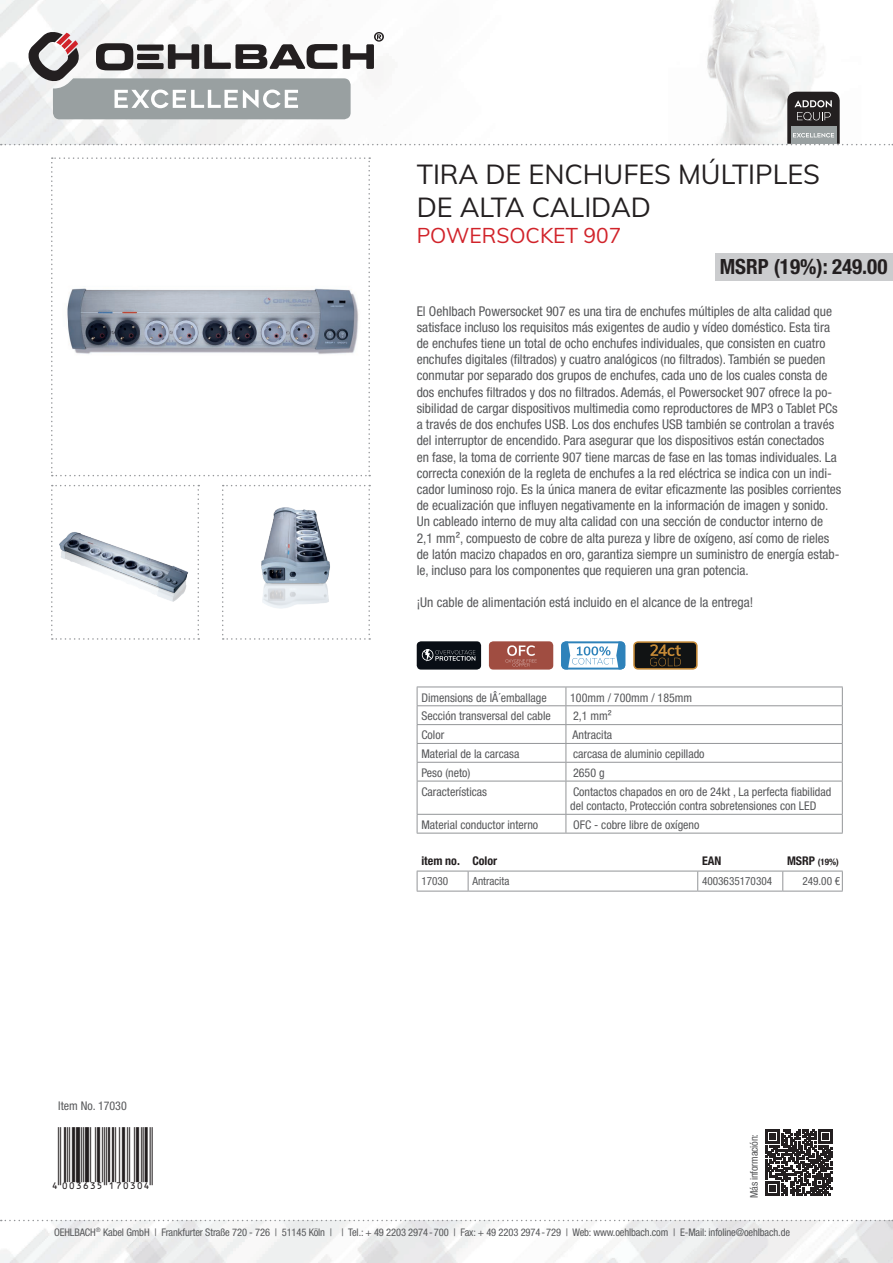
<style>
.page{position:relative;width:893px;height:1263px;background:#fff}
.page>*{position:absolute;margin:0;border:0;box-sizing:border-box;transform-origin:0 0}
.t1{font:27px/32.4px "Muli";color:#231f20}
.t2{font:27px "EAN";color:#231f20}
.t3{font:700 condensed 21px "Helvetica Neue LTW1 G";color:#231f20}
.t4{font:21px "Muli";color:#d1232a}
.t5{font:condensed 13.5px/16.2px "Helvetica Neue LTW1 G";color:#57585a}
.t6{font:condensed 12px/14.4px "Helvetica Neue LTW1 G";color:#57585a}
.t7{font:700 condensed 12px "Helvetica Neue LTW1 G";color:#231f20}
.t8{font:condensed 11.25px "Helvetica Neue LTW1 G";color:#57585a}
.t9{font:condensed 10.5px "Helvetica Neue LTW1 G";letter-spacing:-.01em;color:#57585a}
.t10{font:700 condensed 9px "Helvetica Neue LTW1 G";color:#231f20}
.s1{font-size:12px}
</style>
<div class="page">
<img style="left:0;top:1220px;width:893px;height:43px">
<img style="left:0;top:0;width:818px;height:145px">
<svg style="left:1px;top:1220px;width:892px;height:1px"></svg>
<svg style="left:51px;top:157px;width:319px;height:319px"></svg>
<svg style="left:51px;top:485px;width:148px;height:155px"></svg>
<svg style="left:222px;top:485px;width:148px;height:155px"></svg>
<div style="left:417px;top:641px;width:64px;height:29px;background:#090e15;border-radius:4px"></div>
<svg style="left:422px;top:649px;width:53px;height:13px"></svg>
<div style="left:489px;top:641px;width:64px;height:29px;background:#a04d41;border-radius:4px"></div>
<svg style="left:505px;top:645px;width:32px;height:21px"></svg>
<svg style="left:561px;top:641px;width:64px;height:28px"></svg>
<svg style="left:633px;top:641px;width:65px;height:29px;background:#463926"></svg>
<svg style="left:766px;top:1129px;width:66px;height:67px"></svg>
<svg style="left:1px;top:31px;width:892px;height:114px"></svg>
<svg style="left:417px;top:870px;width:426px;height:21px"></svg>
<hr style="left:417px;top:891px;width:51px;height:1px;background:#939598">
<hr style="left:468px;top:891px;width:230px;height:1px;background:#939598">
<hr style="left:698px;top:891px;width:85px;height:1px;background:#939598">
<hr style="left:783px;top:891px;width:60px;height:1px;background:#939598">
<hr style="left:417px;top:871px;width:51px;height:1px;background:#939598">
<hr style="left:468px;top:871px;width:230px;height:1px;background:#939598">
<hr style="left:698px;top:871px;width:85px;height:1px;background:#939598">
<hr style="left:783px;top:871px;width:60px;height:1px;background:#939598">
<div style="left:715px;top:253px;width:178px;height:27px;background:#cbccce"></div>
<svg style="left:417px;top:687px;width:426px;height:94px"></svg>
<hr style="left:417px;top:781px;width:149px;height:1px;background:#939598">
<hr style="left:417px;top:781px;width:1px;height:33px;background:#939598">
<hr style="left:566px;top:781px;width:277px;height:1px;background:#939598">
<hr style="left:566px;top:781px;width:1px;height:33px;background:#939598">
<hr style="left:842px;top:781px;width:1px;height:33px;background:#939598">
<hr style="left:417px;top:814px;width:149px;height:1px;background:#939598">
<svg style="left:417px;top:815px;width:1px;height:18px"></svg>
<hr style="left:566px;top:814px;width:277px;height:1px;background:#939598">
<svg style="left:566px;top:815px;width:1px;height:18px"></svg>
<svg style="left:842px;top:815px;width:1px;height:18px"></svg>
<hr style="left:417px;top:833px;width:149px;height:1px;background:#939598">
<hr style="left:566px;top:833px;width:277px;height:1px;background:#939598">
<h1 class="t1" style="left:417px;top:157px;width:405px">TIRA DE ENCHUFES MÚLTIPLES<br>DE ALTA CALIDAD</h1>
<h2 class="t4" style="left:417px;top:221px;width:206px">POWERSOCKET 907</h2>
<h2 class="t3" style="left:720px;top:254px;width:169px">MSRP (19%): 249.00</h2>
<p class="t5" style="left:417px;top:303px;width:426px">El Oehlbach Powersocket 907 es una tira de enchufes múltiples de alta calidad que satisface incluso los requisitos más exigentes de audio y vídeo doméstico. Esta tira de enchufes tiene un total de ocho enchufes individuales, que consisten en cuatro enchufes digitales (filtrados) y cuatro analógicos (no filtrados). También se pueden conmutar por separado dos grupos de enchufes, cada uno de los cuales consta de dos enchufes filtrados y dos no filtrados. Además, el Powersocket 907 ofrece la po&shy;sibilidad de cargar dispositivos multimedia como reproductores de MP3 o Tablet PCs a través de dos enchufes USB. Los dos enchufes USB también se controlan a través del interruptor de encendido. Para asegurar que los dispositivos están conectados<br>en fase, la toma de corriente 907 tiene marcas de fase en las tomas individuales. La correcta conexión de la regleta de enchufes a la red eléctrica se indica con un indi&shy;cador luminoso rojo. Es la única manera de evitar eficazmente las posibles corrientes de ecualización que influyen negativamente en la información de imagen y sonido.<br>Un cableado interno de muy alta calidad con una sección de conductor interno de 2,1 mm², compuesto de cobre de alta pureza y libre de oxígeno, así como de rieles de latón macizo chapados en oro, garantiza siempre un suministro de energía estab&shy;le, incluso para los componentes que requieren una gran potencia.</p>
<p class="t5" style="left:417px;top:594px;width:338px">¡Un cable de alimentación está incluido en el alcance de la entrega!</p>
<p class="t6" style="left:421px;top:690px;width:127px">Dimensions de lÂ´emballage</p>
<p class="t6" style="left:570px;top:690px;width:124px">100mm / 700mm / 185mm</p>
<p class="t6" style="left:421px;top:709px;width:131px">Sección transversal del cable</p>
<p class="t6" style="left:573px;top:709px;width:40px">2,1 mm²</p>
<p class="t6" style="left:421px;top:728px;width:24px">Color</p>
<p class="t6" style="left:573px;top:728px;width:41px">Antracita</p>
<p class="t6" style="left:421px;top:747px;width:100px">Material de la carcasa</p>
<p class="t6" style="left:573px;top:747px;width:133px">carcasa de aluminio cepillado</p>
<p class="t6" style="left:421px;top:765px;width:51px">Peso (neto)</p>
<p class="t6" style="left:573px;top:765px;width:33px">2650 g</p>
<p class="t6" style="left:421px;top:784px;width:67px">Características</p>
<p class="t6" style="left:570px;top:784px;width:263px">Contactos chapados en oro de 24kt , La perfecta fiabilidad del contacto, Protección contra sobretensiones con LED</p>
<p class="t6" style="left:421px;top:817px;width:118px">Material conductor interno</p>
<p class="t6" style="left:573px;top:817px;width:128px">OFC - cobre libre de oxígeno</p>
<p class="t7" style="left:421px;top:854px;width:77px">item no. Color</p>
<p class="t7" style="left:702px;top:854px;width:21px">EAN</p>
<p class="t10" style="left:787px;top:856px;width:53px"><span class="s1">MSRP</span> (19%)</p>
<p class="t8" style="left:421px;top:874px;width:28px">17030</p>
<p class="t8" style="left:472px;top:874px;width:39px">Antracita</p>
<p class="t8" style="left:702px;top:874px;width:72px">4003635170304</p>
<p class="t8" style="left:802px;top:874px;width:39px">249.00 €</p>
<p class="t6" style="left:58px;top:1098px;width:70px">Item No. 17030</p>
<h1 class="t2" style="left:51px;top:1157px;width:103px">4":D=@GI#OUNQNR"</h1>
<p class="t9" style="left:748px;top:1198px;width:66px;rotate:-90deg">Más información:</p>
<p class="t9" style="left:54px;top:1226px;width:737px">OEHLBACH<sup>®</sup> Kabel GmbH | Frankfurter Straße 720 - 726 | 51145 Köln | | Tel.: + 49 2203 2974-700 | Fax: + 49 2203 2974-729 | Web: www.oehlbach.com | E-Mail: infoline@oehlbach.de</p>
</div>
